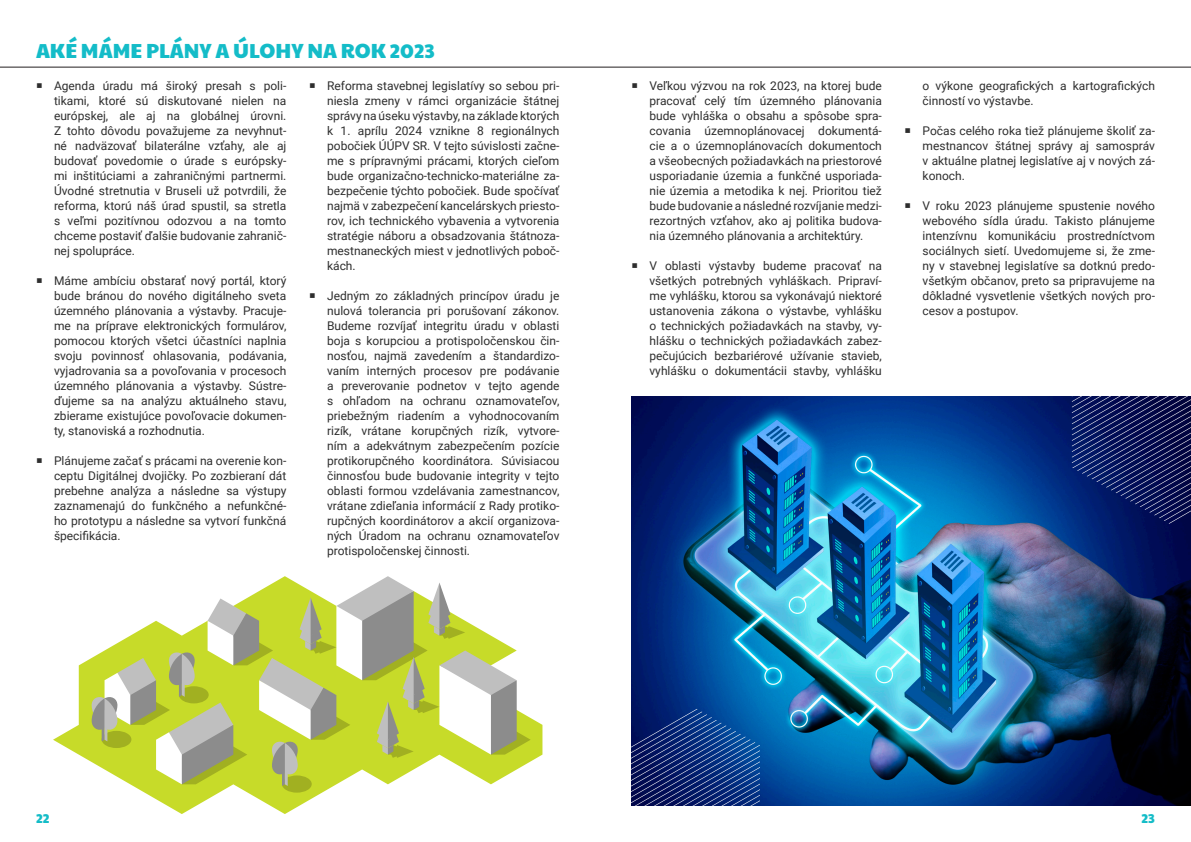
<style>
.page{position:relative;width:1191px;height:842px;background:#fff}
.page>*{position:absolute;margin:0;border:0;box-sizing:border-box;transform-origin:0 0}
.Nadpis_1{font:20px "Paytone One";color:#14bcc8}
.t1{font:13px "Paytone One";color:#14bcc7}
.t2{font:12px/15px "Roboto";color:#2e2e2e;text-align:justify}
</style>
<div class="page">
<img style="left:631px;top:397px;width:560px;height:409px">
<svg style="left:1071px;top:396px;width:120px;height:128px;background:#172465"></svg>
<svg style="left:53px;top:658px;width:489px;height:156px"></svg>
<div style="left:282px;top:775px;width:30px;height:18px;background:#a1b021;border-radius:50%"></div>
<svg style="left:91px;top:576px;width:439px;height:210px"></svg>
<hr style="left:0;top:67px;width:1191px;height:1px;background:#231f20">
<svg style="left:631px;top:709px;width:129px;height:97px;background:#183a81"></svg>
<p class="Nadpis_1" style="left:36px;top:33px;width:400px">AKÉ MÁME PLÁNY A ÚLOHY NA ROK 2023</p>
<p class="t2" style="left:54px;top:78px;width:234px">Agenda úradu má široký presah s poli&shy;tikami, ktoré sú diskutované nielen na európskej, ale aj na globálnej úrovni.<br>Z tohto dôvodu považujeme za nevyhnut&shy;né nadväzovať bilaterálne vzťahy, ale aj budovať povedomie o úrade s európsky&shy;mi inštitúciami a zahraničnými partnermi.<br>Úvodné stretnutia v Bruseli už potvrdili, že reforma, ktorú náš úrad spustil, sa stretla s veľmi pozitívnou odozvou a na tomto chceme postaviť ďalšie budovanie zahranič&shy;nej spolupráce.</p>
<p class="t2" style="left:54px;top:273px;width:234px">Máme ambíciu obstarať nový portál, ktorý bude bránou do nového digitálneho sveta územného plánovania a výstavby. Pracuje&shy;me na príprave elektronických formulárov, pomocou ktorých všetci účastníci naplnia svoju povinnosť ohlasovania, podávania, vyjadrovania sa a povoľovania v procesoch územného plánovania a výstavby. Sústre&shy;ďujeme sa na analýzu aktuálneho stavu, zbierame existujúce povoľovacie dokumen&shy;ty, stanoviská a rozhodnutia.</p>
<p class="t2" style="left:54px;top:453px;width:234px">Plánujeme začať s prácami na overenie kon&shy;ceptu Digitálnej dvojičky. Po zozbieraní dát prebehne analýza a následne sa výstupy zaznamenajú do funkčného a nefunkčné&shy;ho prototypu a následne sa vytvorí funkčná špecifikácia.</p>
<p class="t2" style="left:327px;top:78px;width:234px">Reforma stavebnej legislatívy so sebou pri&shy;niesla zmeny v rámci organizácie štátnej správy na úseku výstavby, na základe ktorých k 1. aprílu 2024 vznikne 8 regionálnych pobočiek ÚÚPV SR. V tejto súvislosti začne&shy;me s prípravnými prácami, ktorých cieľom bude organizačno-technicko-materiálne za&shy;bezpečenie týchto pobočiek. Bude spočívať najmä v zabezpečení kancelárskych priesto&shy;rov, ich technického vybavenia a vytvorenia stratégie náboru a obsadzovania štátnoza&shy;mestnaneckých miest v jednotlivých poboč&shy;kách.</p>
<p class="t2" style="left:327px;top:288px;width:234px">Jedným zo základných princípov úradu je nulová tolerancia pri porušovaní zákonov.<br>Budeme rozvíjať integritu úradu v oblasti boja s korupciou a protispoločenskou čin&shy;nosťou, najmä zavedením a štandardizo&shy;vaním interných procesov pre podávanie a preverovanie podnetov v tejto agende s ohľadom na ochranu oznamovateľov, priebežným riadením a vyhodnocovaním rizík, vrátane korupčných rizík, vytvore&shy;ním a adekvátnym zabezpečením pozície protikorupčného koordinátora. Súvisiacou činnosťou bude budovanie integrity v tejto oblasti formou vzdelávania zamestnancov, vrátane zdieľania informácií z Rady protiko&shy;rupčných koordinátorov a akcií organizova&shy;ných Úradom na ochranu oznamovateľov protispoločenskej činnosti.</p>
<p class="t2" style="left:649px;top:78px;width:234px">Veľkou výzvou na rok 2023, na ktorej bude pracovať celý tím územného plánovania bude vyhláška o obsahu a spôsobe spra&shy;covania územnoplánovacej dokumentá&shy;cie a o územnoplánovacích dokumentoch a všeobecných požiadavkách na priestorové usporiadanie územia a funkčné usporiada&shy;nie územia a metodika k nej. Prioritou tiež bude budovanie a následné rozvíjanie medzi&shy;rezortných vzťahov, ako aj politika budova&shy;nia územného plánovania a architektúry.</p>
<p class="t2" style="left:649px;top:258px;width:234px">V oblasti výstavby budeme pracovať na všetkých potrebných vyhláškach. Pripraví&shy;me vyhlášku, ktorou sa vykonávajú niektoré ustanovenia zákona o výstavbe, vyhlášku o technických požiadavkách na stavby, vy&shy;hlášku o technických požiadavkách zabez&shy;pečujúcich bezbariérové užívanie stavieb, vyhlášku o dokumentácii stavby, vyhlášku</p>
<p class="t2" style="left:922px;top:78px;width:234px">o výkone geografických a kartografických činností vo výstavbe.</p>
<p class="t2" style="left:922px;top:123px;width:234px">Počas celého roka tiež plánujeme školiť za&shy;mestnancov štátnej správy aj samospráv v aktuálne platnej legislatíve aj v nových zá&shy;konoch.</p>
<p class="t2" style="left:922px;top:198px;width:234px">V roku 2023 plánujeme spustenie nového webového sídla úradu. Takisto plánujeme intenzívnu komunikáciu prostredníctvom sociálnych sietí. Uvedomujeme si, že zme&shy;ny v stavebnej legislatíve sa dotknú predo&shy;všetkým občanov, preto sa pripravujeme na dôkladné vysvetlenie všetkých nových pro&shy;cesov a postupov.</p>
<p class="t1" style="left:36px;top:807px;width:15px">22</p>
<p class="t1" style="left:1141px;top:807px;width:15px">23</p>
</div>
